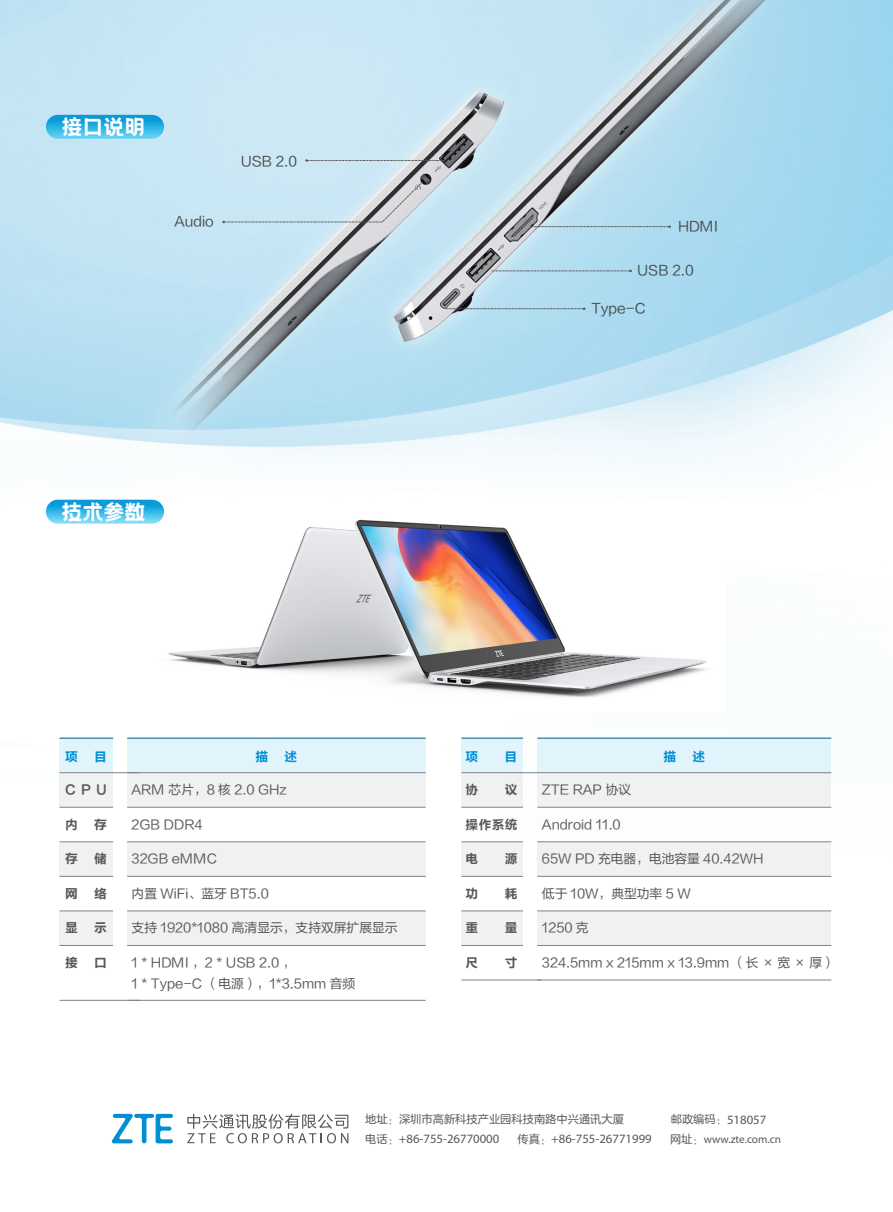
<style>
.page{position:relative;width:893px;height:1212px;background:#fff}
.page>*{position:absolute;margin:0;border:0;box-sizing:border-box;transform-origin:0 0}
.t1{font:21px "Hello Font Wen Yi Hei";color:#fff}
.t2{font:13.5px "FZLTHJW GB1 0";color:#4b4c4d}
.t3{font:12.75px "FZLTHJW GB1 0";color:#57585a}
.t4{font:12.75px "Myriad Pro";color:#57585a}
.t5{font:12.75px "FZLTCHJW GB1 0";letter-spacing:.03em;color:#57585a}
.t6{font:12.75px "FZLTCHJW GB1 0";color:#008fd5}
.t7{font:11.25px "FZLANTY JW GB1 0";color:#57585a}
.t8{font:11.25px "Myriad Pro";color:#57585a}
.s1{font-family:"FZLANTY JW GB1 0";font-size:11.25px}
.s2{font-family:"FZLANTY JW GB1 0"}
</style>
<div class="page">
<img style="left:0;top:0;width:893px;height:1144px">
<img style="left:141px;top:503px;width:585px;height:209px">
<div style="left:60px;top:773px;width:53px;height:34px;background:#f0f1f2"></div>
<div style="left:60px;top:738px;width:53px;height:35px;background:#e1f4fc"></div>
<div style="left:461px;top:773px;width:62px;height:34px;background:#f0f1f2"></div>
<div style="left:461px;top:738px;width:62px;height:35px;background:#e1f4fc"></div>
<div style="left:461px;top:842px;width:62px;height:34px;background:#f0f1f2"></div>
<div style="left:461px;top:911px;width:62px;height:34px;background:#f0f1f2"></div>
<div style="left:60px;top:842px;width:53px;height:34px;background:#f0f1f2"></div>
<div style="left:60px;top:911px;width:53px;height:34px;background:#f0f1f2"></div>
<div style="left:127px;top:773px;width:299px;height:34px;background:#f0f1f2"></div>
<div style="left:127px;top:738px;width:299px;height:35px;background:#e1f4fc"></div>
<div style="left:537px;top:773px;width:294px;height:34px;background:#f0f1f2"></div>
<div style="left:537px;top:738px;width:294px;height:35px;background:#e1f4fc"></div>
<div style="left:537px;top:842px;width:294px;height:34px;background:#f0f1f2"></div>
<div style="left:537px;top:911px;width:294px;height:34px;background:#f0f1f2"></div>
<div style="left:127px;top:842px;width:299px;height:34px;background:#f0f1f2"></div>
<div style="left:127px;top:911px;width:299px;height:34px;background:#f0f1f2"></div>
<svg style="left:46px;top:115px;width:118px;height:24px;background:#35b4e4"></svg>
<svg style="left:305px;top:159px;width:142px;height:3px"></svg>
<svg style="left:531px;top:225px;width:140px;height:3px"></svg>
<svg style="left:492px;top:270px;width:140px;height:2px"></svg>
<svg style="left:445px;top:307px;width:140px;height:3px"></svg>
<svg style="left:222px;top:183px;width:200px;height:40px;background:#c6dce7"></svg>
<svg style="left:112px;top:1114px;width:61px;height:29px"></svg>
<svg style="left:187px;top:1114px;width:161px;height:29px"></svg>
<svg style="left:46px;top:500px;width:118px;height:24px;background:#44bbe7"></svg>
<hr style="left:60px;top:807px;width:53px;height:1px;background:#808285">
<hr style="left:127px;top:807px;width:299px;height:1px;background:#808285">
<hr style="left:461px;top:807px;width:62px;height:1px;background:#808285">
<hr style="left:537px;top:807px;width:294px;height:1px;background:#808285">
<hr style="left:60px;top:772px;width:79px;height:1px;background:#808285">
<hr style="left:127px;top:772px;width:299px;height:1px;background:#808285">
<hr style="left:461px;top:772px;width:77px;height:1px;background:#808285">
<hr style="left:537px;top:772px;width:294px;height:1px;background:#808285">
<hr style="left:60px;top:738px;width:53px;height:1px;background:#005b7f">
<hr style="left:127px;top:738px;width:299px;height:1px;background:#005b7f">
<hr style="left:461px;top:738px;width:62px;height:1px;background:#005b7f">
<hr style="left:537px;top:738px;width:294px;height:1px;background:#005b7f">
<hr style="left:60px;top:876px;width:53px;height:1px;background:#808285">
<hr style="left:127px;top:876px;width:299px;height:1px;background:#808285">
<hr style="left:461px;top:876px;width:62px;height:1px;background:#808285">
<hr style="left:537px;top:876px;width:294px;height:1px;background:#808285">
<hr style="left:60px;top:945px;width:53px;height:1px;background:#808285">
<hr style="left:127px;top:945px;width:299px;height:1px;background:#808285">
<hr style="left:461px;top:945px;width:62px;height:1px;background:#808285">
<hr style="left:537px;top:945px;width:294px;height:1px;background:#808285">
<hr style="left:60px;top:841px;width:53px;height:1px;background:#808285">
<hr style="left:127px;top:841px;width:299px;height:1px;background:#808285">
<hr style="left:461px;top:841px;width:62px;height:1px;background:#808285">
<hr style="left:537px;top:841px;width:294px;height:1px;background:#808285">
<hr style="left:60px;top:910px;width:53px;height:1px;background:#808285">
<hr style="left:127px;top:910px;width:299px;height:1px;background:#808285">
<hr style="left:461px;top:910px;width:62px;height:1px;background:#808285">
<hr style="left:537px;top:910px;width:294px;height:1px;background:#808285">
<hr style="left:60px;top:1000px;width:80px;height:1px;background:#808285">
<hr style="left:127px;top:1000px;width:299px;height:1px;background:#808285">
<hr style="left:461px;top:980px;width:80px;height:1px;background:#808285">
<hr style="left:537px;top:980px;width:294px;height:1px;background:#808285">
<p class="t1" style="left:62px;top:114px;width:85px">接口说明</p>
<p class="t2" style="left:241px;top:153px;width:58px">USB 2.0</p>
<p class="t2" style="left:175px;top:214px;width:41px">Audio</p>
<p class="t2" style="left:678px;top:218px;width:41px">HDMI</p>
<p class="t2" style="left:637px;top:263px;width:58px">USB 2.0</p>
<p class="t2" style="left:591px;top:301px;width:56px">Type-C</p>
<p class="t1" style="left:62px;top:499px;width:85px">技术参数</p>
<p class="t6" style="left:65px;top:749px;width:14px">项</p>
<p class="t6" style="left:94px;top:749px;width:14px">目</p>
<p class="t6" style="left:256px;top:749px;width:14px">描</p>
<p class="t6" style="left:284px;top:749px;width:14px">述</p>
<p class="t6" style="left:466px;top:749px;width:14px">项</p>
<p class="t6" style="left:505px;top:749px;width:14px">目</p>
<p class="t6" style="left:663px;top:749px;width:14px">描</p>
<p class="t6" style="left:692px;top:749px;width:14px">述</p>
<p class="t5" style="left:466px;top:783px;width:14px">协</p>
<p class="t5" style="left:505px;top:783px;width:14px">议</p>
<p class="t5" style="left:466px;top:817px;width:54px">操作系统</p>
<p class="t5" style="left:466px;top:852px;width:14px">电</p>
<p class="t5" style="left:505px;top:852px;width:14px">源</p>
<p class="t5" style="left:466px;top:886px;width:14px">功</p>
<p class="t5" style="left:505px;top:886px;width:14px">耗</p>
<p class="t5" style="left:466px;top:921px;width:14px">重</p>
<p class="t5" style="left:505px;top:921px;width:14px">量</p>
<p class="t5" style="left:466px;top:955px;width:14px">尺</p>
<p class="t5" style="left:505px;top:955px;width:14px">寸</p>
<p class="t3" style="left:132px;top:783px;width:157px">ARM 芯片，8 核 2.0 GHz</p>
<p class="t3" style="left:132px;top:817px;width:73px">2GB DDR4</p>
<p class="t3" style="left:132px;top:852px;width:87px">32GB eMMC</p>
<p class="t3" style="left:132px;top:886px;width:139px">内置 WiFi、蓝牙 BT5.0</p>
<p class="t3" style="left:132px;top:921px;width:267px">支持 1920*1080 高清显示，支持双屏扩展显示</p>
<p class="t3" style="left:132px;top:955px;width:165px">1 * HDMI ，2 * USB 2.0 ，</p>
<p class="t3" style="left:132px;top:976px;width:225px">1 * Type-C （电源），1*3.5mm 音频</p>
<p class="t3" style="left:542px;top:783px;width:91px">ZTE RAP 协议</p>
<p class="t3" style="left:542px;top:817px;width:80px">Android 11.0</p>
<p class="t3" style="left:542px;top:852px;width:223px">65W PD 充电器，电池容量 40.42WH</p>
<p class="t3" style="left:542px;top:886px;width:150px">低于 10W，典型功率 5 W</p>
<p class="t3" style="left:542px;top:921px;width:48px">1250 克</p>
<p class="t3" style="left:542px;top:955px;width:295px">324.5mm x 215mm x 13.9mm （长 × 宽 × 厚）</p>
<p class="t5" style="left:65px;top:783px;width:43px">CPU</p>
<p class="t5" style="left:65px;top:817px;width:14px">内</p>
<p class="t5" style="left:94px;top:817px;width:14px">存</p>
<p class="t5" style="left:65px;top:852px;width:14px">存</p>
<p class="t5" style="left:94px;top:852px;width:14px">储</p>
<p class="t5" style="left:65px;top:886px;width:14px">网</p>
<p class="t5" style="left:94px;top:886px;width:14px">络</p>
<p class="t5" style="left:65px;top:921px;width:14px">显</p>
<p class="t5" style="left:94px;top:921px;width:14px">示</p>
<p class="t5" style="left:65px;top:955px;width:14px">接</p>
<p class="t5" style="left:94px;top:955px;width:14px">口</p>
<p class="t7" style="left:365px;top:1113px;width:260px">地址：深圳市高新科技产业园科技南路中兴通讯大厦</p>
<p class="t4" style="left:671px;top:1112px;width:97px"><span class="s1">邮政编码：</span>518057</p>
<p class="t4" style="left:365px;top:1132px;width:136px"><span class="s1">电话：</span>+86-755-26770000</p>
<p class="t4" style="left:518px;top:1132px;width:136px"><span class="s1">传真：</span>+86-755-26771999</p>
<p class="t8" style="left:670px;top:1133px;width:113px"><span class="s2">网址：</span>www.zte.com.cn</p>
</div>
